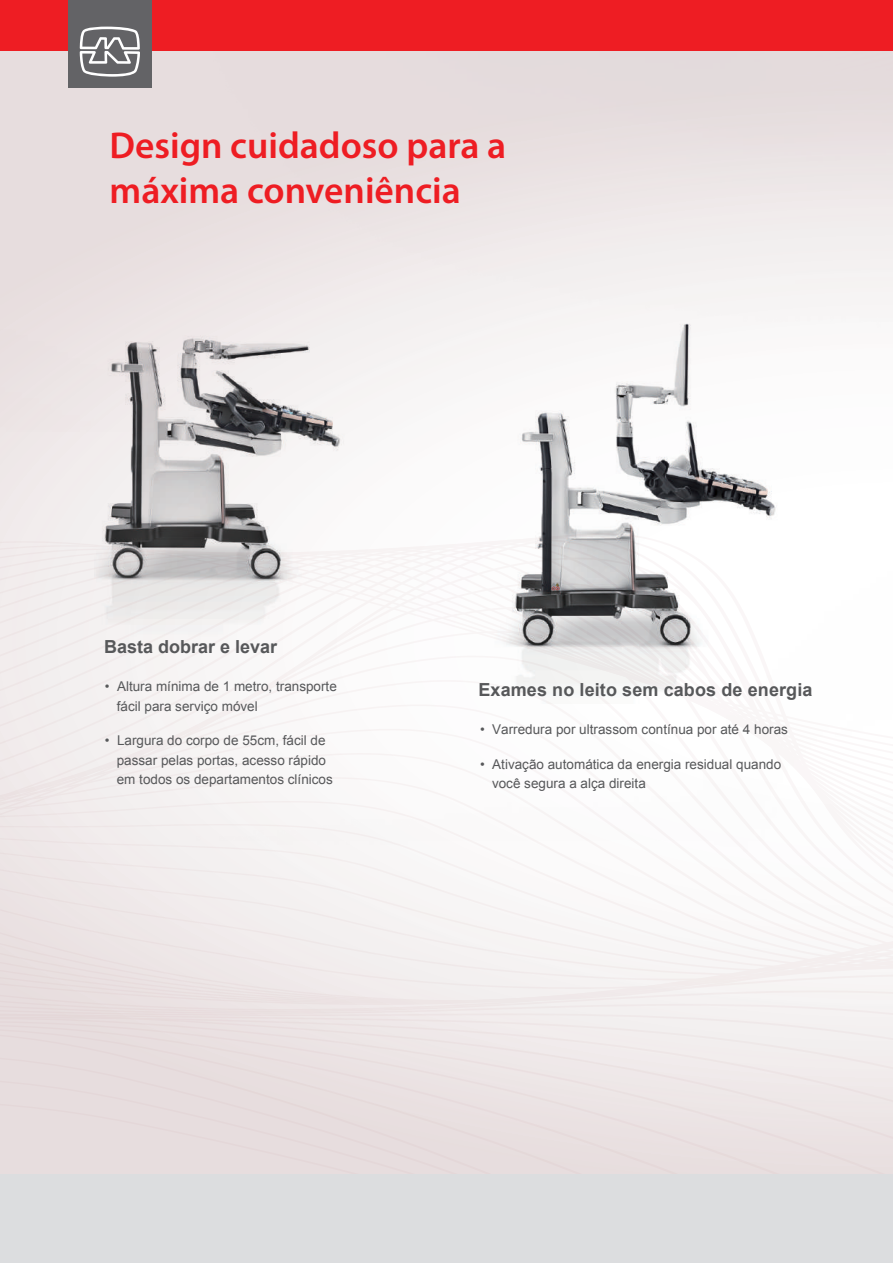
<style>
.page{position:relative;width:893px;height:1263px;background:#fff}
.page>*{position:absolute;margin:0;border:0;box-sizing:border-box;transform-origin:0 0}
.t1{font:600 37.5px/45px "Myriad Pro";color:#ee1d23}
.t2{font:700 18px "Arial";letter-spacing:.005em;color:#57585a}
.t3{font:13.5px/19.5px "Arial";color:#57585a}
</style>
<div class="page">
<img style="left:0;top:50px;width:893px;height:484px">
<div style="left:0;top:631px;width:454px;height:25px;background:#f7f5f5"></div>
<div style="left:0;top:656px;width:453px;height:24px;background:#f7f5f5"></div>
<div style="left:0;top:680px;width:463px;height:24px;background:#f7f5f5"></div>
<svg style="left:0;top:704px;width:481px;height:25px"></svg>
<svg style="left:0;top:729px;width:505px;height:24px"></svg>
<svg style="left:0;top:753px;width:545px;height:24px"></svg>
<svg style="left:0;top:777px;width:756px;height:24px"></svg>
<svg style="left:0;top:801px;width:770px;height:19px"></svg>
<svg style="left:0;top:820px;width:792px;height:26px"></svg>
<svg style="left:0;top:846px;width:893px;height:24px"></svg>
<svg style="left:0;top:870px;width:893px;height:23px"></svg>
<svg style="left:0;top:893px;width:893px;height:22px"></svg>
<svg style="left:0;top:915px;width:893px;height:21px"></svg>
<svg style="left:0;top:936px;width:893px;height:20px"></svg>
<svg style="left:0;top:956px;width:893px;height:18px"></svg>
<svg style="left:0;top:974px;width:893px;height:16px"></svg>
<svg style="left:0;top:990px;width:893px;height:7px"></svg>
<svg style="left:0;top:997px;width:893px;height:7px"></svg>
<svg style="left:0;top:1004px;width:893px;height:7px"></svg>
<svg style="left:0;top:1031px;width:893px;height:23px;background:#ede6e6"></svg>
<div style="left:0;top:1054px;width:893px;height:24px;background:#ece5e5"></div>
<div style="left:0;top:1078px;width:893px;height:23px;background:#ebe2e2"></div>
<div style="left:0;top:1101px;width:893px;height:74px;background:#e7ddde"></div>
<img style="left:479px;top:243px;width:316px;height:461px">
<img style="left:95px;top:244px;width:261px;height:392px">
<div style="left:0;top:0;width:893px;height:50px;background:#ee1d23"></div>
<div style="left:68px;top:0;width:83px;height:87px;background:#636366"></div>
<svg style="left:80px;top:27px;width:60px;height:50px"></svg>
<div style="left:0;top:1175px;width:893px;height:88px;background:#dcdddf"></div>
<h1 class="t1" style="left:110px;top:122px;width:398px">Design cuidadoso para a máxima conveniência</h1>
<h2 class="t2" style="left:104px;top:634px;width:175px">Basta dobrar e levar</h2>
<p class="t3" style="left:117px;top:677px;width:222px;text-indent:-12px">• Altura mínima de 1 metro, transporte fácil para serviço móvel</p>
<p class="t3" style="left:117px;top:731px;width:218px;text-indent:-12px">• Largura do corpo de 55cm, fácil de passar pelas portas, acesso rápido em todos os departamentos clínicos</p>
<h2 class="t2" style="left:478px;top:678px;width:335px">Exames no leito sem cabos de energia</h2>
<p class="t3" style="left:480px;top:720px;width:309px">• Varredura por ultrassom contínua por até 4 horas</p>
<p class="t3" style="left:492px;top:754px;width:291px;text-indent:-12px">• Ativação automática da energia residual quando você segura a alça direita</p>
</div>
